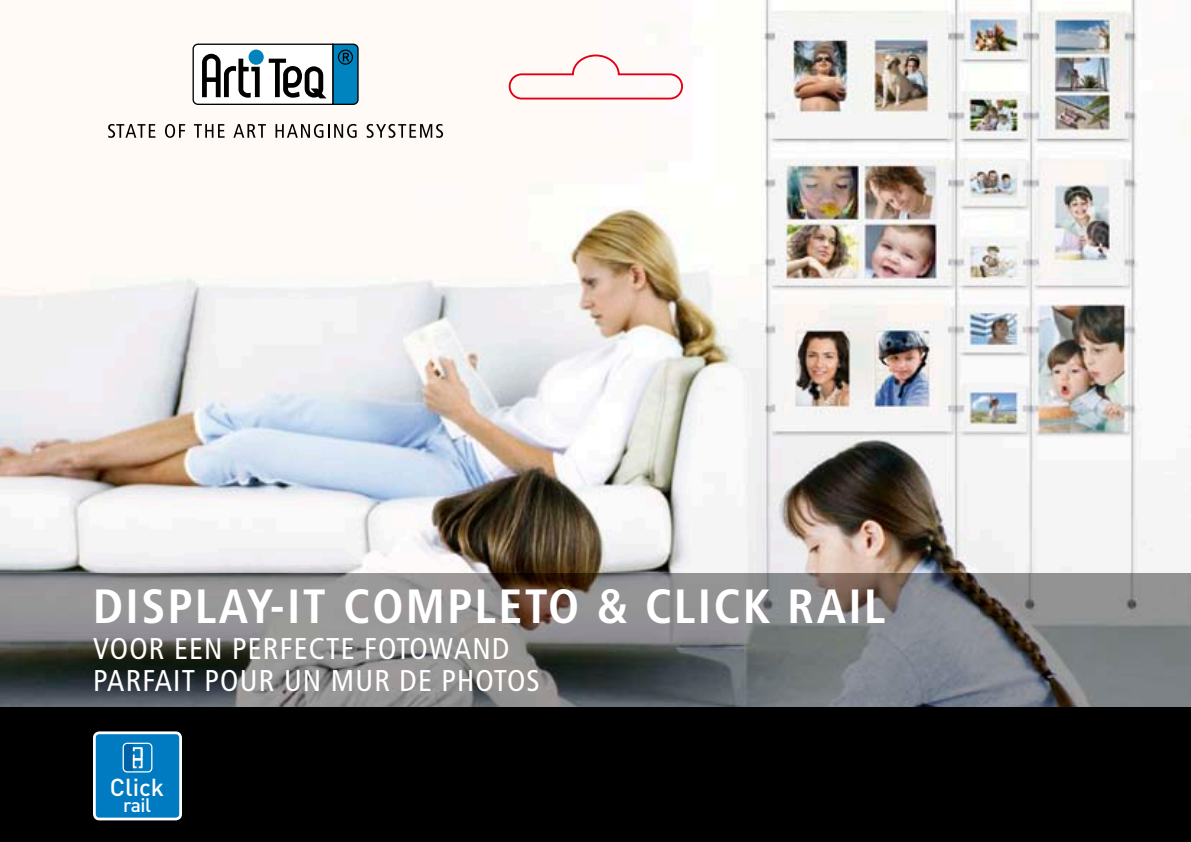
<style>
.page{position:relative;width:1191px;height:842px;background:#fff}
.page>*{position:absolute;margin:0;border:0;box-sizing:border-box;transform-origin:0 0}
.t1{font:700 condensed 48px "Frutiger";letter-spacing:.05em;color:#fff}
.t2{font:condensed 30px/32px "Frutiger";letter-spacing:.04em;color:#fff}
.t3{font:500 24.2px "DIN";color:#fff}
.t4{font:500 19.2px "DIN";color:#fff}
</style>
<div class="page">
<img style="left:0;top:0;width:1191px;height:842px">
<svg style="left:108px;top:124px;width:47px;height:14px"></svg>
<svg style="left:165px;top:124px;width:20px;height:14px"></svg>
<svg style="left:194px;top:124px;width:31px;height:14px"></svg>
<svg style="left:233px;top:124px;width:33px;height:14px"></svg>
<svg style="left:275px;top:124px;width:81px;height:14px"></svg>
<svg style="left:367px;top:124px;width:76px;height:14px"></svg>
<svg style="left:192px;top:43px;width:167px;height:63px"></svg>
<svg style="left:93px;top:731px;width:89px;height:89px;background:#248bc7"></svg>
<svg style="left:508px;top:54px;width:176px;height:46px"></svg>
<h1 class="t1" style="left:93px;top:578px;width:794px">DISPLAY-IT COMPLETO &amp; CLICK RAIL</h1>
<p class="t2" style="left:93px;top:633px;width:448px">VOOR EEN PERFECTE FOTOWAND<br>PARFAIT POUR UN MUR DE PHOTOS</p>
<p class="t3" style="left:110px;top:772px;width:56px">Click</p>
<p class="t4" style="left:123px;top:792px;width:29px">rail</p>
</div>
